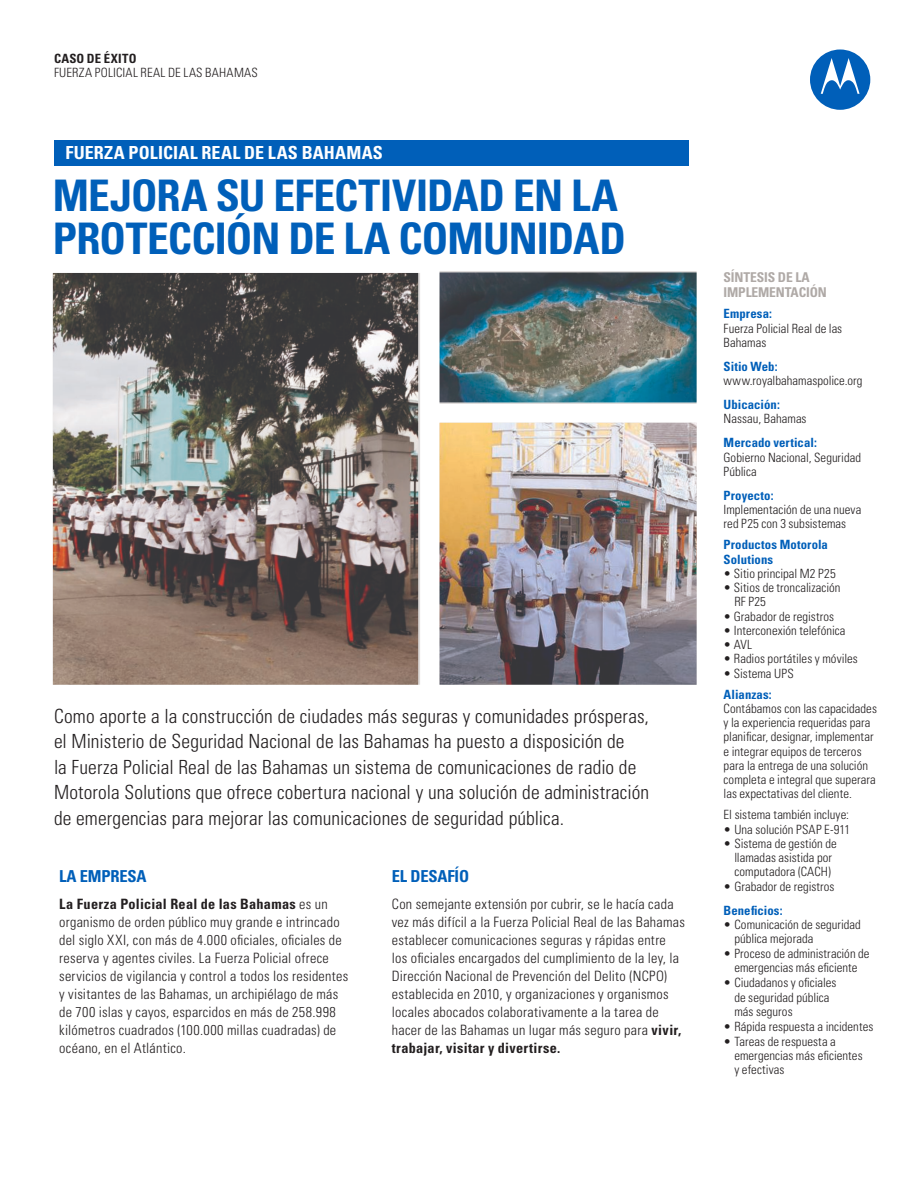
<style>
.page{position:relative;width:918px;height:1188px;background:#fff}
.page>*{position:absolute;margin:0;border:0;box-sizing:border-box;transform-origin:0 0}
.t1{font:700 condensed 43.5px/43.5px "Univers LT Std";letter-spacing:-.02em;color:#005fb9}
.Body_copy{font:300 condensed 19.5px/25.5px "Univers LT Std";letter-spacing:.005em;color:#231f20}
.t2{font:700 condensed 18px "Univers LT Std";letter-spacing:.015em;color:#fff}
.Body_copy-2{font:700 condensed 16.5px "Univers LT Std";letter-spacing:-.01em;color:#005fb9}
.Body_copy-3{font:300 condensed 14.25px/18px "Univers LT Std";letter-spacing:.015em;color:#231f20}
.Body_copy-4{font:700 condensed 13.5px/15px "Univers LT Std";letter-spacing:-.01em;color:#afa9a6}
.Body_copy-5{font:300 condensed 12.75px/14.2px "Univers LT Std";letter-spacing:.005em;color:#231f20}
.Body_copy-6{font:700 condensed 12.75px/14.2px "Univers LT Std";letter-spacing:.005em;color:#005fb9}
.t3{font:700 condensed 12.75px "Univers LT Std";letter-spacing:.02em;color:#231f20}
.s1{font-weight:700}
.s2{font-family:"Univers"}
</style>
<div class="page">
<svg style="left:810px;top:49px;width:60px;height:61px"></svg>
<svg style="left:440px;top:271px;width:257px;height:133px"></svg>
<img style="left:440px;top:272px;width:257px;height:130px">
<img style="left:440px;top:423px;width:257px;height:262px">
<img style="left:53px;top:273px;width:365px;height:412px">
<div style="left:55px;top:140px;width:634px;height:26px;background:#005fb9"></div>
<p class="t3" style="left:54px;top:51px;width:84px">CASO DE ÉXITO</p>
<p class="Body_copy-5" style="left:54px;top:66px;width:205px">FUERZA POLICIAL REAL DE LAS BAHAMAS</p>
<p class="t2" style="left:65px;top:142px;width:319px">FUERZA POLICIAL REAL DE LAS BAHAMAS</p>
<p class="t1" style="left:53px;top:173px;width:575px">MEJORA SU EFECTIVIDAD EN LA<br>PROTECCIÓN DE LA COMUNIDAD</p>
<p class="Body_copy" style="left:54px;top:703px;width:597px">Como aporte a la construcción de ciudades más seguras y comunidades prósperas, el Ministerio de Seguridad Nacional de las Bahamas ha puesto a disposición de<br>la Fuerza Policial Real de las Bahamas un sistema de comunicaciones de radio de Motorola Solutions que ofrece cobertura nacional y una solución de administración de emergencias para mejorar las comunicaciones de seguridad pública.</p>
<p class="Body_copy-2" style="left:59px;top:866px;width:89px">LA EMPRESA</p>
<p class="Body_copy-3" style="left:59px;top:895px;width:291px"><span class="s1">La Fuerza Policial Real de las Bahamas</span> es un organismo de orden público muy grande e intrincado del siglo XXI, con más de 4.000 oficiales, oficiales de reserva y agentes civiles. La Fuerza Policial ofrece servicios de vigilancia y control a todos los residentes y visitantes de las Bahamas, un archipiélago de más de 700 islas y cayos, esparcidos en más de 258.998 kilómetros cuadrados (100.000 millas cuadradas) de océano, en el Atlántico.</p>
<p class="Body_copy-2" style="left:392px;top:866px;width:79px">EL DESAFÍO</p>
<p class="Body_copy-3" style="left:392px;top:895px;width:295px">Con semejante extensión por cubrir, se le hacía cada vez más difícil a la Fuerza Policial Real de las Bahamas establecer comunicaciones seguras y rápidas entre los oficiales encargados del cumplimiento de la ley, la Dirección Nacional de Prevención del Delito (NCPO) establecida en 2010, y organizaciones y organismos locales abocados colaborativamente a la tarea de hacer de las Bahamas un lugar más seguro para <span class="s1">vivir, trabajar, visitar y divertirse.</span></p>
<p class="Body_copy-4" style="left:724px;top:270px;width:105px">SÍNTESIS DE LA<br>IMPLEMENTACIÓN</p>
<p class="Body_copy-6" style="left:724px;top:307px;width:50px">Empresa:</p>
<p class="Body_copy-5" style="left:724px;top:321px;width:120px">Fuerza Policial Real de las<br>Bahamas</p>
<p class="Body_copy-6" style="left:724px;top:359px;width:55px">Sitio Web:</p>
<p class="Body_copy-5" style="left:724px;top:374px;width:141px">www.royalbahamaspolice.org</p>
<p class="Body_copy-6" style="left:724px;top:397px;width:58px">Ubicación:</p>
<p class="Body_copy-5" style="left:724px;top:412px;width:85px">Nassau, Bahamas</p>
<p class="Body_copy-6" style="left:724px;top:436px;width:95px">Mercado vertical:</p>
<p class="Body_copy-5" style="left:724px;top:450px;width:139px">Gobierno Nacional, Seguridad<br>Pública</p>
<p class="Body_copy-6" style="left:724px;top:488px;width:51px">Proyecto:</p>
<p class="Body_copy-5" style="left:724px;top:503px;width:139px">Implementación de una nueva red P25 con 3 subsistemas</p>
<p class="Body_copy-6" style="left:724px;top:538px;width:106px">Productos Motorola<br>Solutions</p>
<p class="Body_copy-5" style="left:724px;top:566px;width:114px">• Sitio principal M2 P25</p>
<p class="Body_copy-5" style="left:734px;top:581px;width:108px;text-indent:-11px">• Sitios de troncalización<br>RF P25</p>
<p class="Body_copy-5" style="left:724px;top:609px;width:112px">• Grabador de registros</p>
<p class="Body_copy-5" style="left:724px;top:623px;width:123px">• Interconexión telefónica</p>
<p class="Body_copy-5" style="left:724px;top:638px;width:30px">• AVL</p>
<p class="Body_copy-5" style="left:724px;top:652px;width:136px">• Radios portátiles y móviles</p>
<p class="Body_copy-5" style="left:724px;top:666px;width:72px">• Sistema UPS</p>
<p class="Body_copy-6" style="left:724px;top:687px;width:50px">Alianzas:</p>
<p class="Body_copy-5" style="left:724px;top:701px;width:155px">Contábamos con las capacidades y la experiencia requeridas para planificar, designar, implementar e integrar equipos de terceros para la entrega de una solución completa e integral que superara las expectativas del cliente.</p>
<p class="Body_copy-5" style="left:724px;top:808px;width:127px">El sistema también incluye:</p>
<p class="Body_copy-5" style="left:724px;top:822px;width:128px"><span class="s2">•</span> Una solución PSAP E-911</p>
<p class="Body_copy-5" style="left:724px;top:836px;width:115px;text-align:center"><span class="s2">•</span> Sistema de gestión de llamadas asistida por computadora (CACH)</p>
<p class="Body_copy-5" style="left:724px;top:879px;width:113px"><span class="s2">•</span> Grabador de registros</p>
<p class="Body_copy-6" style="left:724px;top:903px;width:61px">Beneficios:</p>
<p class="Body_copy-5" style="left:734px;top:917px;width:128px;text-indent:-11px"><span class="s2">•</span> Comunicación de seguridad pública mejorada</p>
<p class="Body_copy-5" style="left:724px;top:947px;width:147px;text-align:center"><span class="s2">•</span> Proceso de administración de emergencias más eficiente</p>
<p class="Body_copy-5" style="left:734px;top:976px;width:104px;text-indent:-11px"><span class="s2">•</span> Ciudadanos y oficiales de seguridad pública más seguros</p>
<p class="Body_copy-5" style="left:724px;top:1019px;width:151px"><span class="s2">•</span> Rápida respuesta a incidentes</p>
<p class="Body_copy-5" style="left:734px;top:1034px;width:130px;text-indent:-11px"><span class="s2">•</span> Tareas de respuesta a emergencias más eficientes y efectivas</p>
</div>
